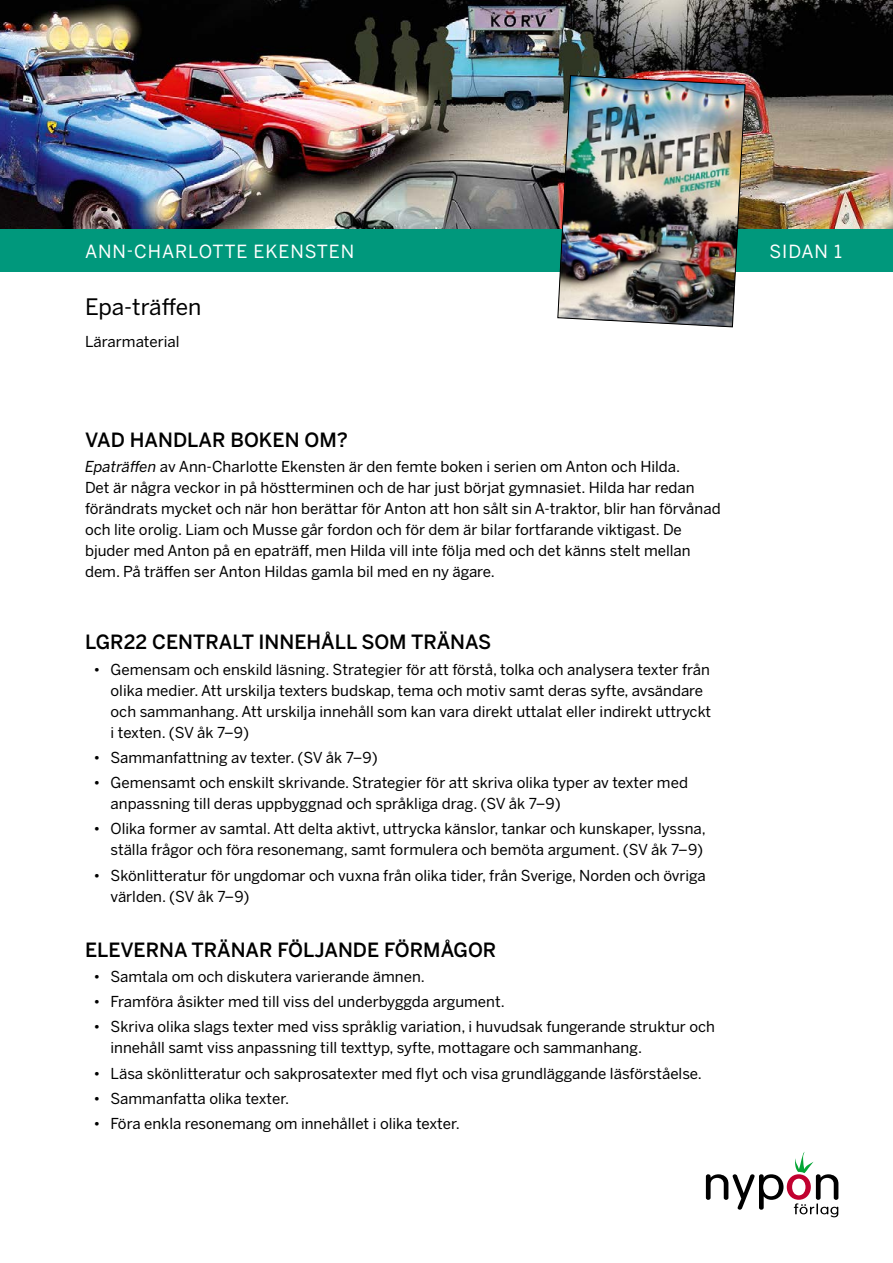
<style>
.page{position:relative;width:893px;height:1263px;background:#fff}
.page>*{position:absolute;margin:0;border:0;box-sizing:border-box;transform-origin:0 0}
.t1{font:22.5px "Benton Sans";letter-spacing:-.005em;color:#000}
.t2{font:500 19.5px "Benton Sans";color:#000}
.t3{font:18px "Benton Sans";letter-spacing:.05em;color:#fff}
.t4{font:15px/21px "Benton Sans";color:#000}
.s1{font-style:italic}
</style>
<div class="page">
<img style="left:0;top:0;width:893px;height:230px">
<div style="left:0;top:230px;width:893px;height:42px;background:#00987c"></div>
<img style="left:557px;top:75px;width:189px;height:253px">
<svg style="left:706px;top:1152px;width:132px;height:65px"></svg>
<p class="t3" style="left:85px;top:241px;width:271px">ANN-CHARLOTTE EKENSTEN</p>
<h1 class="t1" style="left:85px;top:294px;width:118px">Epa-träffen</h1>
<p class="t4" style="left:85px;top:331px;width:96px">Lärarmaterial</p>
<h2 class="t2" style="left:85px;top:428px;width:264px">VAD HANDLAR BOKEN OM?</h2>
<p class="t4" style="left:85px;top:456px;width:637px"><span class="s1">Epaträffen</span> av Ann-Charlotte Ekensten är den femte boken i serien om Anton och Hilda.<br>Det är några veckor in på höstterminen och de har just börjat gymnasiet. Hilda har redan förändrats mycket och när hon berättar för Anton att hon sålt sin A-traktor, blir han förvånad och lite orolig. Liam och Musse går fordon och för dem är bilar fortfarande viktigast. De bjuder med Anton på en epaträff, men Hilda vill inte följa med och det känns stelt mellan dem. På träffen ser Anton Hildas gamla bil med en ny ägare.</p>
<h2 class="t2" style="left:85px;top:630px;width:408px">LGR22 CENTRALT INNEHÅLL SOM TRÄNAS</h2>
<p class="t4" style="left:111px;top:659px;width:602px;text-indent:-17px">• Gemensam och enskild läsning. Strategier för att förstå, tolka och analysera texter från olika medier. Att urskilja texters budskap, tema och motiv samt deras syfte, avsändare och sammanhang. Att urskilja innehåll som kan vara direkt uttalat eller indirekt uttryckt i texten. (SV åk 7–9)</p>
<p class="t4" style="left:94px;top:747px;width:286px">• Sammanfattning av texter. (SV åk 7–9)</p>
<p class="t4" style="left:111px;top:772px;width:579px;text-indent:-17px">• Gemensamt och enskilt skrivande. Strategier för att skriva olika typer av texter med anpassning till deras uppbyggnad och språkliga drag. (SV åk 7–9)</p>
<p class="t4" style="left:94px;top:818px;width:614px;text-align:right">• Olika former av samtal. Att delta aktivt, uttrycka känslor, tankar och kunskaper, lyssna, ställa frågor och föra resonemang, samt formulera och bemöta argument. (SV åk 7–9)</p>
<p class="t4" style="left:111px;top:865px;width:597px;text-indent:-17px">• Skönlitteratur för ungdomar och vuxna från olika tider, från Sverige, Norden och övriga världen. (SV åk 7–9)</p>
<h2 class="t2" style="left:85px;top:937px;width:413px">ELEVERNA TRÄNAR FÖLJANDE FÖRMÅGOR</h2>
<p class="t4" style="left:94px;top:966px;width:333px">• Samtala om och diskutera varierande ämnen.</p>
<p class="t4" style="left:94px;top:991px;width:413px">• Framföra åsikter med till viss del underbyggda argument.</p>
<p class="t4" style="left:111px;top:1016px;width:606px;text-indent:-17px">• Skriva olika slags texter med viss språklig variation, i huvudsak fungerande struktur och innehåll samt viss anpassning till texttyp, syfte, mottagare och sammanhang.</p>
<p class="t4" style="left:94px;top:1063px;width:610px">• Läsa skönlitteratur och sakprosatexter med flyt och visa grundläggande läsförståelse.</p>
<p class="t4" style="left:94px;top:1088px;width:197px">• Sammanfatta olika texter.</p>
<p class="t4" style="left:94px;top:1113px;width:368px">• Föra enkla resonemang om innehållet i olika texter.</p>
<p class="t3" style="left:769px;top:241px;width:74px">SIDAN 1</p>
</div>
